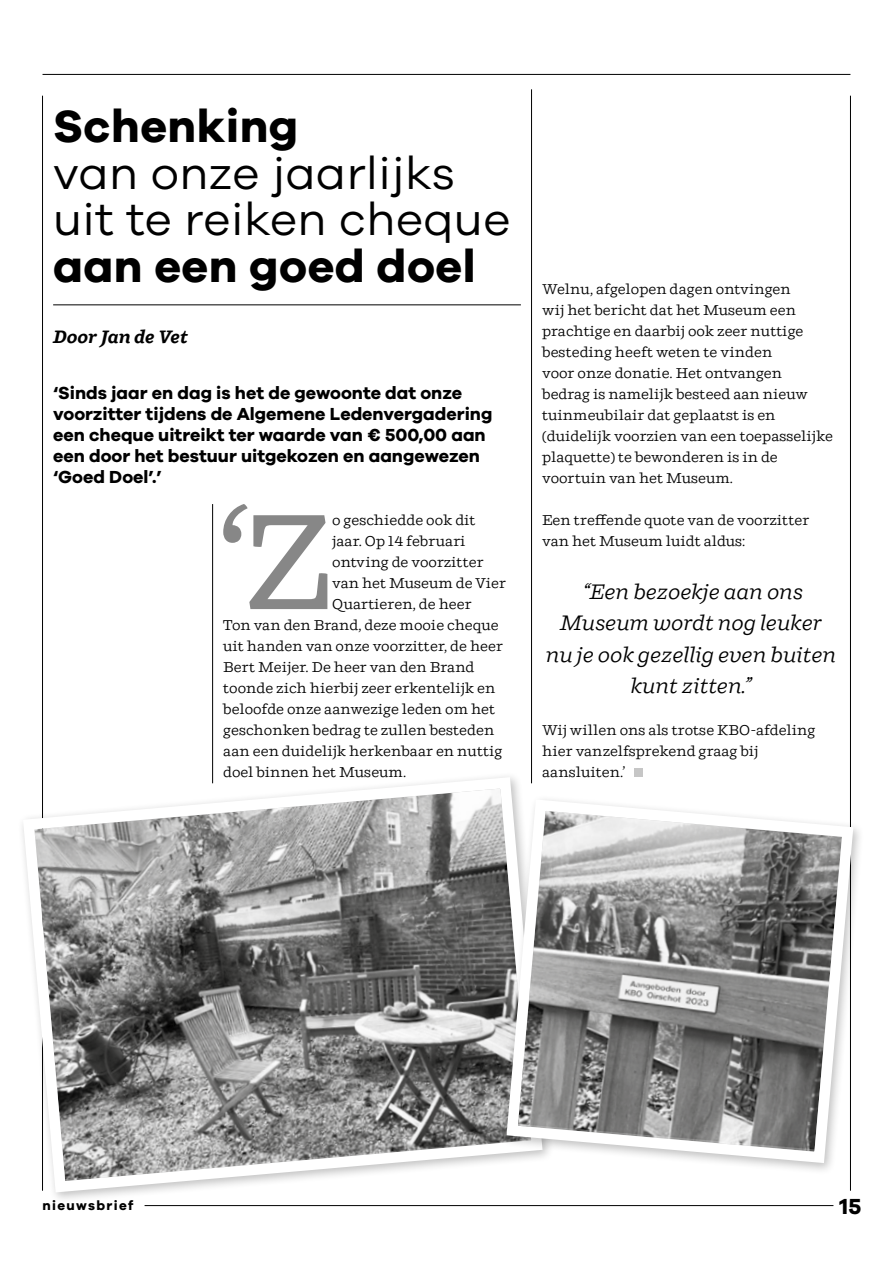
<style>
.page{position:relative;width:893px;height:1263px;background:#fff}
.page>*{position:absolute;margin:0;border:0;box-sizing:border-box;transform-origin:0 0}
.t1{font:500 136.05px "Ulises";color:#878787}
.t2{font:46.5px/46.5px "Galano Grotesque";letter-spacing:.01em;color:#000}
.t3{font:700 46.5px "Galano Grotesque";letter-spacing:.01em;color:#000}
.t4{font:700 22.5px "Galano Grotesque";color:#000}
.t5{font:italic 21px/31.5px "Ulises";color:#000;text-align:center}
.t6{font:700 18px/21px "Galano Grotesque";color:#000}
.t7{font:italic 700 18px "Ulises";color:#000}
.t8{font:14.25px/21px "Ulises";color:#000}
.t9{font:700 13.5px "Galano Grotesque";letter-spacing:.1em;color:#000}
</style>
<div class="page">
<hr style="left:145px;top:1205px;width:688px;height:1px;background:#000">
<hr style="left:850px;top:96px;width:1px;height:1095px;background:#000">
<hr style="left:42px;top:96px;width:1px;height:1095px;background:#000">
<hr style="left:43px;top:74px;width:807px;height:1px;background:#000">
<div style="left:634px;top:768px;width:9px;height:9px;background:#c6c6c6"></div>
<hr style="left:531px;top:89px;width:1px;height:694px;background:#000">
<hr style="left:212px;top:504px;width:1px;height:279px;background:#000">
<hr style="left:53px;top:305px;width:468px;height:1px;background:#000">
<svg style="left:22px;top:771px;width:511px;height:427px"></svg>
<div style="left:501px;top:794px;width:364px;height:381px;background:#fff"></div>
<svg style="left:501px;top:794px;width:358px;height:375px"></svg>
<h2 class="t3" style="left:53px;top:98px;width:247px">Schenking</h2>
<h2 class="t2" style="left:53px;top:148px;width:459px">van onze jaarlijks uit te reiken cheque</h2>
<h2 class="t3" style="left:53px;top:237px;width:424px">aan een goed doel</h2>
<p class="t7" style="left:53px;top:326px;width:136px">Door Jan de Vet</p>
<p class="t6" style="left:53px;top:382px;width:441px">‘Sinds jaar en dag is het de gewoonte dat onze voorzitter tijdens de Algemene Ledenvergadering een cheque uitreikt ter waarde van € 500,00 aan een door het bestuur uitgekozen en aangewezen ‘Goed Doel’.’</p>
<h1 class="t1" style="left:216px;top:482px;width:117px">‘Z</h1>
<p class="t8" style="left:332px;top:510px;width:145px">o geschiedde ook dit</p>
<p class="t8" style="left:332px;top:531px;width:135px">jaar. Op 14 februari</p>
<p class="t8" style="left:332px;top:552px;width:153px">ontving de voorzitter</p>
<p class="t8" style="left:332px;top:573px;width:175px">van het Museum de Vier</p>
<p class="t8" style="left:332px;top:594px;width:141px">Quartieren, de heer</p>
<p class="t8" style="left:223px;top:615px;width:277px">Ton van den Brand, deze mooie cheque</p>
<p class="t8" style="left:223px;top:636px;width:281px">uit handen van onze voorzitter, de heer</p>
<p class="t8" style="left:223px;top:657px;width:253px">Bert Meijer. De heer van den Brand</p>
<p class="t8" style="left:223px;top:678px;width:274px">toonde zich hierbij zeer erkentelijk en</p>
<p class="t8" style="left:223px;top:699px;width:274px">beloofde onze aanwezige leden om het</p>
<p class="t8" style="left:223px;top:720px;width:273px">geschonken bedrag te zullen besteden</p>
<p class="t8" style="left:223px;top:741px;width:281px">aan een duidelijk herkenbaar en nuttig</p>
<p class="t8" style="left:223px;top:762px;width:185px">doel binnen het Museum.</p>
<p class="t8" style="left:542px;top:279px;width:292px">Welnu, afgelopen dagen ontvingen<br>wij het bericht dat het Museum een prachtige en daarbij ook zeer nuttige besteding heeft weten te vinden<br>voor onze donatie. Het ontvangen bedrag is namelijk besteed aan nieuw tuinmeubilair dat geplaatst is en (duidelijk voorzien van een toepasselijke plaquette) te bewonderen is in de voortuin van het Museum.</p>
<p class="t8" style="left:542px;top:510px;width:269px">Een treffende quote van de voorzitter van het Museum luidt aldus:</p>
<h3 class="t5" style="left:546px;top:576px;width:292px">“Een bezoekje aan ons<br>Museum wordt nog leuker nu je ook gezellig even buiten kunt zitten.”</h3>
<p class="t8" style="left:542px;top:720px;width:275px">Wij willen ons als trotse KBO-afdeling hier vanzelfsprekend graag bij aansluiten.’</p>
<p class="t9" style="left:43px;top:1196px;width:92px">nieuwsbrief</p>
<h3 class="t4" style="left:840px;top:1193px;width:23px">15</h3>
</div>
